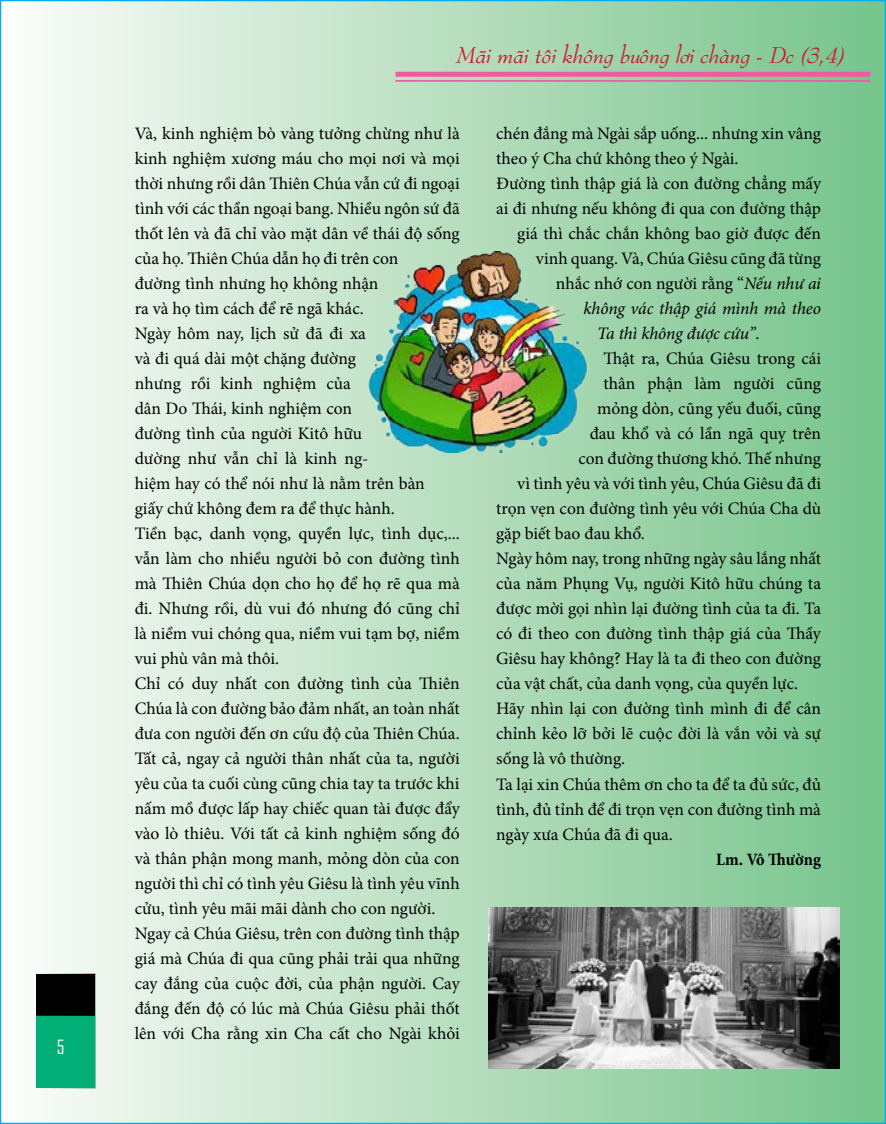
<style>
.page{position:relative;width:886px;height:1124px;background:#fff}
.page>*{position:absolute;margin:0;border:0;box-sizing:border-box;transform-origin:0 0}
.t1{font:italic 22.5px "VNI Bern";color:#d2162e}
.t2{font:18.75px "Agency FB";color:#fff}
.t3{font:17.5px/25px "Minion Pro";color:#000}
.t4{font:italic 17.5px "Minion Pro";letter-spacing:-.01em;color:#000}
.t5{font:700 condensed 17.5px "Minion Pro";color:#000}
.s1{font-style:italic}
.s2{font-style:normal}
</style>
<div class="page">
<div style="left:1px;top:1px;width:884px;height:1122px;background:linear-gradient(to right,#fdfcfa,#76c38a)"></div>
<div style="left:35px;top:973px;width:61px;height:42px;background:#000;border:1px solid #fff"></div>
<div style="left:35px;top:1015px;width:61px;height:73px;background:#00ae76"></div>
<div style="left:395px;top:72px;width:475px;height:5px;background:#ef5ba1"></div>
<hr style="left:395px;top:80px;width:475px;height:2px;background:#ef5ba1">
<img style="left:489px;top:907px;width:350px;height:161px">
<img style="left:353px;top:252px;width:259px;height:200px">
<p class="t2" style="left:57px;top:1035px;width:9px">5</p>
<p class="t1" style="left:457px;top:38px;width:390px">Maõi maõi toâi khoâng buoâng lôi chaøng - Dc (3,4)</p>
<p class="t3" style="left:135px;top:121px;width:327px">Và, kinh nghiệm bò vàng tưởng chừng như là kinh nghiệm xương máu cho mọi nơi và mọi thời nhưng rồi dân Thiên Chúa vẫn cứ đi ngoại tình với các thần ngoại bang. Nhiều ngôn sứ đã thốt lên và đã chỉ vào mặt dân về thái độ sống của họ. Thiên Chúa dẫn họ đi trên con<br>đường tình nhưng họ không nhận<br>ra và họ tìm cách để rẽ ngã khác.<br>Ngày hôm nay, lịch sử đã đi xa<br>và đi quá dài một chặng đường<br>nhưng rồi kinh nghiệm của<br>dân Do Thái, kinh nghiệm con<br>đường tình của người Kitô hữu<br>dường như vẫn chỉ là kinh ng-<br>hiệm hay có thể nói như là nằm trên bàn<br>giấy chứ không đem ra để thực hành.<br>Tiền bạc, danh vọng, quyền lực, tình dục,... vẫn làm cho nhiều người bỏ con đường tình mà Thiên Chúa dọn cho họ để họ rẽ qua mà đi. Nhưng rồi, dù vui đó nhưng đó cũng chỉ là niềm vui chóng qua, niềm vui tạm bợ, niềm vui phù vân mà thôi.<br>Chỉ có duy nhất con đường tình của Thiên Chúa là con đường bảo đảm nhất, an toàn nhất đưa con người đến ơn cứu độ của Thiên Chúa.<br>Tất cả, ngay cả người thân nhất của ta, người yêu của ta cuối cùng cũng chia tay ta trước khi nấm mồ được lấp hay chiếc quan tài được đẩy vào lò thiêu. Với tất cả kinh nghiệm sống đó và thân phận mong manh, mỏng dòn của con người thì chỉ có tình yêu Giêsu là tình yêu vĩnh cửu, tình yêu mãi mãi dành cho con người.<br>Ngay cả Chúa Giêsu, trên con đường tình thập giá mà Chúa đi qua cũng phải trải qua những cay đắng của cuộc đời, của phận người. Cay đắng đến độ có lúc mà Chúa Giêsu phải thốt lên với Cha rằng xin Cha cất cho Ngài khỏi</p>
<p class="t3" style="left:496px;top:121px;width:326px">chén đắng mà Ngài sắp uống... nhưng xin vâng</p>
<p class="t3" style="left:496px;top:146px;width:244px">theo ý Cha chứ không theo ý Ngài.</p>
<p class="t3" style="left:496px;top:171px;width:326px">Đường tình thập giá là con đường chẳng mấy</p>
<p class="t3" style="left:496px;top:196px;width:326px">ai đi nhưng nếu không đi qua con đường thập</p>
<p class="t3" style="left:517px;top:221px;width:305px">giá thì chắc chắn không bao giờ được đến</p>
<p class="t3" style="left:536px;top:246px;width:286px">vinh quang. Và, Chúa Giêsu cũng đã từng</p>
<p class="t3" style="left:556px;top:271px;width:267px">nhắc nhớ con người rằng “<span class="s1">Nếu như ai</span></p>
<p class="t4" style="left:583px;top:296px;width:239px">không vác thập giá mình mà theo</p>
<p class="t4" style="left:597px;top:321px;width:164px">Ta thì không được cứu”<span class="s2">.</span></p>
<p class="t3" style="left:603px;top:346px;width:219px">Thật ra, Chúa Giêsu trong cái</p>
<p class="t3" style="left:603px;top:371px;width:219px">thân phận làm người cũng</p>
<p class="t3" style="left:597px;top:396px;width:225px">mỏng dòn, cũng yếu đuối, cũng</p>
<p class="t3" style="left:590px;top:421px;width:233px">đau khổ và có lần ngã quỵ trên</p>
<p class="t3" style="left:578px;top:446px;width:244px">con đường thương khó. Thế nhưng</p>
<p class="t3" style="left:517px;top:471px;width:305px">vì tình yêu và với tình yêu, Chúa Giêsu đã đi</p>
<p class="t3" style="left:496px;top:496px;width:326px">trọn vẹn con đường tình yêu với Chúa Cha dù</p>
<p class="t3" style="left:496px;top:521px;width:150px">gặp biết bao đau khổ.</p>
<p class="t3" style="left:496px;top:546px;width:326px">Ngày hôm nay, trong những ngày sâu lắng nhất</p>
<p class="t3" style="left:496px;top:571px;width:326px">của năm Phụng Vụ, người Kitô hữu chúng ta</p>
<p class="t3" style="left:496px;top:596px;width:326px">được mời gọi nhìn lại đường tình của ta đi. Ta</p>
<p class="t3" style="left:496px;top:621px;width:326px">có đi theo con đường tình thập giá của Thầy</p>
<p class="t3" style="left:496px;top:646px;width:326px">Giêsu hay không? Hay là ta đi theo con đường</p>
<p class="t3" style="left:496px;top:671px;width:303px">của vật chất, của danh vọng, của quyền lực.</p>
<p class="t3" style="left:496px;top:696px;width:326px">Hãy nhìn lại con đường tình mình đi để cân</p>
<p class="t3" style="left:496px;top:721px;width:326px">chỉnh kẻo lỡ bởi lẽ cuộc đời là vắn vỏi và sự</p>
<p class="t3" style="left:496px;top:746px;width:131px">sống là vô thường.</p>
<p class="t3" style="left:496px;top:771px;width:326px">Ta lại xin Chúa thêm ơn cho ta để ta đủ sức, đủ</p>
<p class="t3" style="left:496px;top:796px;width:326px">tình, đủ tỉnh để đi trọn vẹn con đường tình mà</p>
<p class="t3" style="left:496px;top:821px;width:178px">ngày xưa Chúa đã đi qua.</p>
<p class="t5" style="left:716px;top:846px;width:106px">Lm. Vô Thường</p>
</div>
